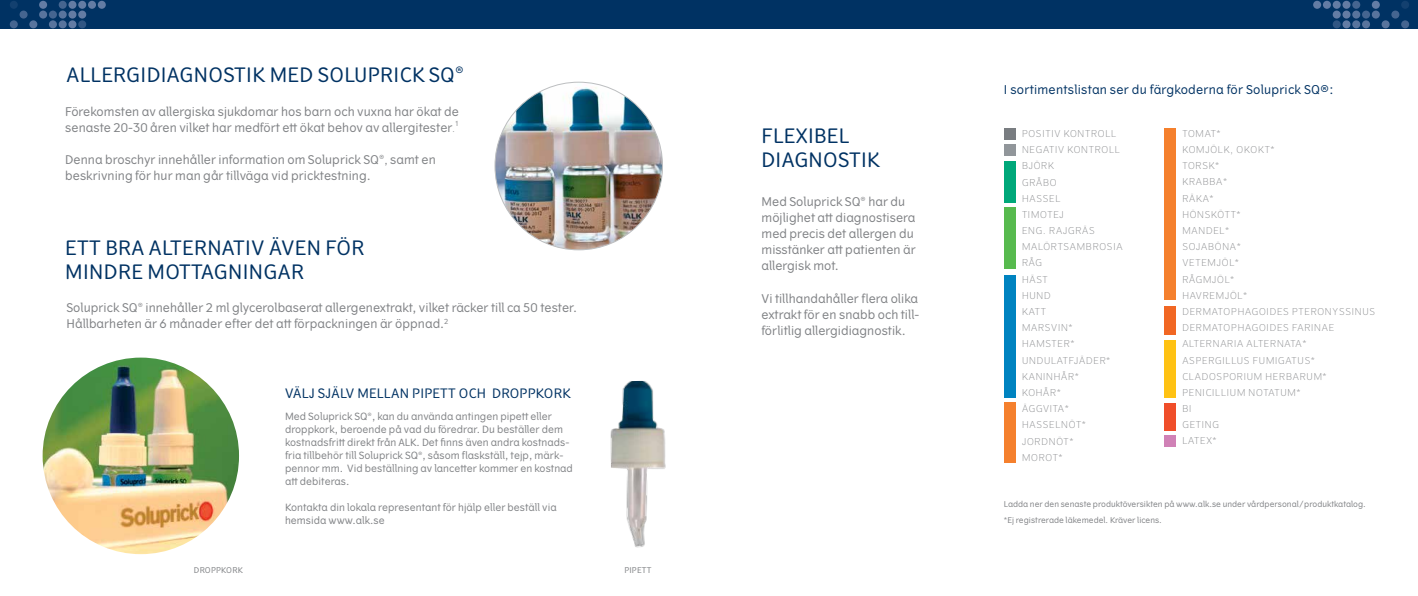
<style>
.page{position:relative;width:1418px;height:596px;background:#fff}
.page>*{position:absolute;margin:0;border:0;box-sizing:border-box;transform-origin:0 0}
.t1{font:19.8px/24px "Vertigo";letter-spacing:.02em;color:#003263}
.t2{font:13px "Vertigo";letter-spacing:.02em;color:#003263}
.t3{font:12.1px "Vertigo";letter-spacing:.02em;color:#003263}
.t4{font:12px/16px "Vertigo";letter-spacing:.005em;color:#808285}
.t5{font:10px/13px "Vertigo";letter-spacing:.005em;color:#808285}
.t6{font:300 9.4px/16.2px "Vertigo";letter-spacing:.085em;color:#808285}
.t7{font:8px/15px "Vertigo";letter-spacing:.005em;color:#808285}
.t8{font:8px "Vertigo";letter-spacing:.03em;color:#808285}
.t9{font:7px "Vertigo";color:#808285}
.s1{font-size:7px}
.s2{font-size:10px}
</style>
<div class="page">
<div style="left:0;top:0;width:1417px;height:28px;background:#003263"></div>
<img style="left:610px;top:380px;width:56px;height:168px">
<img style="left:495px;top:82px;width:167px;height:168px;border-radius:84px">
<img style="left:43px;top:357px;width:196px;height:196px;border-radius:98px">
<div style="left:10px;top:1px;width:8px;height:8px;background:#13406f;border-radius:50%"></div>
<div style="left:10px;top:20px;width:8px;height:8px;background:#456590;border-radius:50%"></div>
<div style="left:20px;top:11px;width:8px;height:8px;background:#456590;border-radius:50%"></div>
<div style="left:29px;top:20px;width:8px;height:8px;background:#58749d;border-radius:50%"></div>
<div style="left:39px;top:1px;width:8px;height:8px;background:#637ca4;border-radius:50%"></div>
<div style="left:39px;top:11px;width:8px;height:8px;background:#58749d;border-radius:50%"></div>
<div style="left:49px;top:11px;width:8px;height:8px;background:#456590;border-radius:50%"></div>
<div style="left:49px;top:20px;width:8px;height:8px;background:#58749d;border-radius:50%"></div>
<div style="left:59px;top:1px;width:8px;height:8px;background:#456590;border-radius:50%"></div>
<div style="left:59px;top:11px;width:8px;height:8px;background:#58749d;border-radius:50%"></div>
<div style="left:59px;top:20px;width:8px;height:8px;background:#58749d;border-radius:50%"></div>
<div style="left:68px;top:1px;width:8px;height:8px;background:#637ca4;border-radius:50%"></div>
<div style="left:68px;top:11px;width:8px;height:8px;background:#637ca4;border-radius:50%"></div>
<div style="left:68px;top:20px;width:8px;height:8px;background:#637ca4;border-radius:50%"></div>
<div style="left:78px;top:1px;width:8px;height:8px;background:#637ca4;border-radius:50%"></div>
<div style="left:78px;top:11px;width:8px;height:8px;background:#637ca4;border-radius:50%"></div>
<div style="left:78px;top:20px;width:8px;height:8px;background:#315683;border-radius:50%"></div>
<div style="left:88px;top:1px;width:8px;height:8px;background:#637ca4;border-radius:50%"></div>
<div style="left:98px;top:1px;width:8px;height:8px;background:#637ca4;border-radius:50%"></div>
<div style="left:1400px;top:1px;width:9px;height:8px;background:#13406f;border-radius:50%"></div>
<svg style="left:1400px;top:20px;width:9px;height:8px"></svg>
<div style="left:1391px;top:11px;width:8px;height:8px;background:#456590;border-radius:50%"></div>
<div style="left:1381px;top:20px;width:8px;height:8px;background:#58749d;border-radius:50%"></div>
<div style="left:1371px;top:1px;width:8px;height:8px;background:#637ca4;border-radius:50%"></div>
<svg style="left:1371px;top:11px;width:8px;height:8px"></svg>
<svg style="left:1361px;top:11px;width:8px;height:8px"></svg>
<svg style="left:1361px;top:20px;width:8px;height:8px"></svg>
<div style="left:1352px;top:1px;width:8px;height:8px;background:#456590;border-radius:50%"></div>
<div style="left:1352px;top:11px;width:8px;height:8px;background:#58749d;border-radius:50%"></div>
<div style="left:1352px;top:20px;width:8px;height:8px;background:#58749d;border-radius:50%"></div>
<div style="left:1342px;top:1px;width:8px;height:8px;background:#637ca4;border-radius:50%"></div>
<div style="left:1342px;top:11px;width:8px;height:8px;background:#637ca4;border-radius:50%"></div>
<div style="left:1342px;top:20px;width:8px;height:8px;background:#637ca4;border-radius:50%"></div>
<div style="left:1332px;top:1px;width:8px;height:8px;background:#637ca4;border-radius:50%"></div>
<div style="left:1332px;top:11px;width:8px;height:8px;background:#637ca4;border-radius:50%"></div>
<div style="left:1332px;top:20px;width:8px;height:8px;background:#315683;border-radius:50%"></div>
<div style="left:1322px;top:1px;width:8px;height:8px;background:#637ca4;border-radius:50%"></div>
<div style="left:1313px;top:1px;width:8px;height:8px;background:#637ca4;border-radius:50%"></div>
<div style="left:1003px;top:128px;width:12px;height:11px;background:#797d81"></div>
<div style="left:1003px;top:144px;width:12px;height:12px;background:#91969a"></div>
<div style="left:1003px;top:161px;width:12px;height:41px;background:#00a87a"></div>
<div style="left:1003px;top:207px;width:12px;height:61px;background:#57ba4e"></div>
<div style="left:1003px;top:275px;width:12px;height:122px;background:#0083c0"></div>
<div style="left:1164px;top:306px;width:11px;height:29px;background:#f16723"></div>
<div style="left:1003px;top:402px;width:12px;height:60px;background:#f5802d"></div>
<div style="left:1164px;top:128px;width:11px;height:172px;background:#f5802d"></div>
<div style="left:1164px;top:339px;width:11px;height:58px;background:#ffc213"></div>
<div style="left:1164px;top:402px;width:11px;height:28px;background:#f04e2a"></div>
<div style="left:1164px;top:435px;width:11px;height:11px;background:#d081b6"></div>
<h1 class="t1" style="left:66px;top:63px;width:399px">ALLERGIDIAGNOSTIK MED SOLUPRICK SQ<sup>®</sup></h1>
<p class="t4" style="left:65px;top:104px;width:395px">Förekomsten av allergiska sjukdomar hos barn och vuxna har ökat de senaste 20-30 åren vilket har medfört ett ökat behov av allergitester<span class="s1">.</span></p>
<p class="t9" style="left:455px;top:120px;width:6px">1</p>
<p class="t4" style="left:65px;top:152px;width:372px">Denna broschyr innehåller information om Soluprick SQ<sup>®</sup><span class="s2">,</span> samt en beskrivning för hur man går tillväga vid pricktestning.</p>
<h1 class="t1" style="left:65px;top:236px;width:300px">ETT BRA ALTERNATIV ÄVEN FÖR<br>MINDRE MOTTAGNINGAR</h1>
<p class="t4" style="left:66px;top:300px;width:512px">Soluprick SQ<sup>®</sup> innehåller 2 ml glycerolbaserat allergenextrakt, vilket räcker till ca 50 tester.<br>Hållbarheten är 6 månader efter det att förpackningen är öppnad.<sup>2</sup></p>
<p class="t2" style="left:285px;top:385px;width:287px">VÄLJ SJÄLV MELLAN PIPETT OCH DROPPKORK</p>
<p class="t5" style="left:285px;top:410px;width:289px">Med Soluprick SQ<sup>®</sup>, kan du använda antingen pipett eller droppkork, beroende på vad du föredrar. Du beställer dem kostnadsfritt direkt från ALK. Det finns även andra kostnads&shy;fria tillbehör till Soluprick SQ<sup>®</sup>, såsom flaskställ, tejp, märk&shy;pennor mm. Vid beställning av lancetter kommer en kostnad att debiteras.</p>
<p class="t5" style="left:285px;top:501px;width:273px">Kontakta din lokala representant för hjälp eller beställ via hemsida www.alk.se</p>
<p class="t8" style="left:194px;top:565px;width:50px">DROPPKORK</p>
<p class="t7" style="left:624px;top:562px;width:29px">PIPETT</p>
<h1 class="t1" style="left:761px;top:124px;width:120px">FLEXIBEL<br>DIAGNOSTIK</h1>
<p class="t4" style="left:761px;top:194px;width:156px">Med Soluprick SQ<sup>®</sup> har du möjlighet att diagnostisera med precis det allergen du misstänker att patienten är allergisk mot.</p>
<p class="t4" style="left:761px;top:290px;width:159px;text-align:justify">Vi tillhandahåller flera olika extrakt för en snabb och till&shy;förlitlig allergidiagnostik.</p>
<p class="t3" style="left:1003px;top:83px;width:331px">I sortimentslistan ser du färgkoderna för Soluprick SQ®:</p>
<p class="t6" style="left:1022px;top:125px;width:102px">POSITIV KONTROLL<br>NEGATIV KONTROLL<br>BJÖRK<br>GRÅBO<br>HASSEL<br>TIMOTEJ<br>ENG. RAJGRÄS<br>MALÖRTSAMBROSIA<br>RÅG<br>HÄST<br>HUND<br>KATT<br>MARSVIN*<br>HAMSTER*<br>UNDULATFJÄDER*<br>KANINHÅR*<br>KOHÅR*<br>ÄGGVITA*<br>HASSELNÖT*<br>JORDNÖT*<br>MOROT*</p>
<p class="t6" style="left:1182px;top:125px;width:194px">TOMAT*<br>KOMJÖLK, OKOKT*<br>TORSK*<br>KRABBA*<br>RÄKA*<br>HÖNSKÖTT*<br>MANDEL*<br>SOJABÖNA*<br>VETEMJÖL*<br>RÅGMJÖL*<br>HAVREMJÖL*<br>DERMATOPHAGOIDES PTERONYSSINUS<br>DERMATOPHAGOIDES FARINAE<br>ALTERNARIA ALTERNATA*<br>ASPERGILLUS FUMIGATUS*<br>CLADOSPORIUM HERBARUM*<br>PENICILLIUM NOTATUM*<br>BI<br>GETING<br>LATEX*</p>
<p class="t7" style="left:1003px;top:497px;width:363px">Ladda ner den senaste produktöversikten på www.alk.se under vårdpersonal/produktkatalog. *Ej registrerade läkemedel. Kräver licens.</p>
</div>
